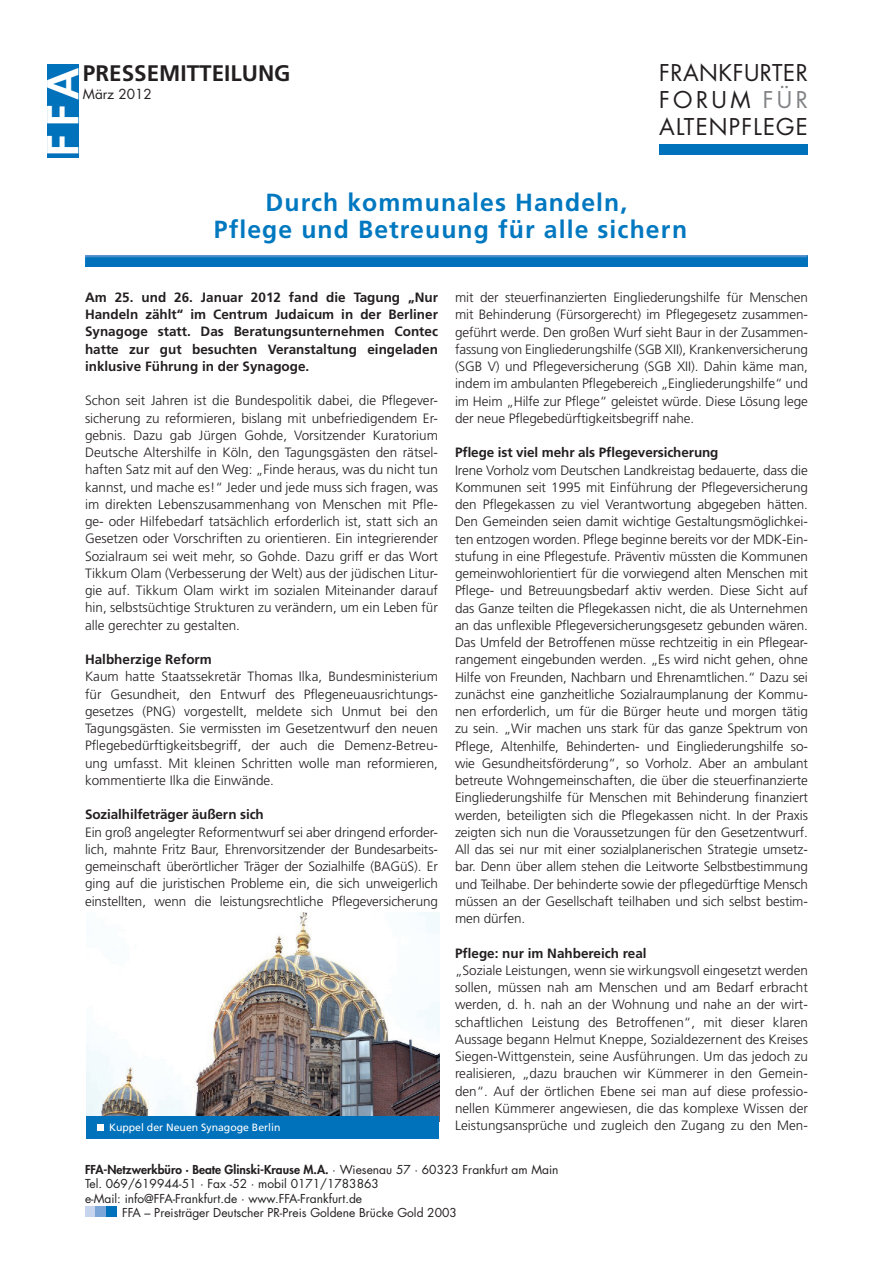
<style>
.page{position:relative;width:893px;height:1263px;background:#fff}
.page>*{position:absolute;margin:0;border:0;box-sizing:border-box;transform-origin:0 0}
.t1{font:700 45px "Frutiger";color:#fff}
.t2{font:700 24.75px/27px "Frutiger";letter-spacing:.045em;color:#0078c0;text-align:center}
.t3{font:22.5px/27px "Futura";letter-spacing:.055em;color:#231f20;text-align:justify}
.t4{font:700 22.5px "Frutiger";color:#231f20}
.t5{font:300 13.5px/17.2px "Frutiger";letter-spacing:-.01em;color:#231f20;text-align:justify}
.t6{font:700 13.5px/17.2px "Frutiger";color:#231f20;text-align:justify}
.t7{font:13.5px "Futura";color:#231f20}
.t8{font:12px "Futura";color:#231f20}
.t9{font:800 12px "Futura";color:#231f20}
.t10{font:10.5px "Frutiger";color:#fff}
.s1{color:#808285}
.s2{font-weight:400}
</style>
<div class="page">
<div style="left:659px;top:144px;width:149px;height:10px;background:#0071bb"></div>
<div style="left:47px;top:64px;width:32px;height:93px;background:#0071bb"></div>
<img style="left:86px;top:912px;width:353px;height:204px">
<div style="left:86px;top:1116px;width:353px;height:23px;background:#0071bb"></div>
<svg style="left:97px;top:1124px;width:6px;height:6px"></svg>
<div style="left:85px;top:1206px;width:11px;height:11px;background:#c6d5ed"></div>
<div style="left:96px;top:1206px;width:10px;height:11px;background:#7ca6d7"></div>
<div style="left:106px;top:1206px;width:11px;height:11px;background:#0071bb"></div>
<img style="left:85px;top:256px;width:723px;height:10px">
<h3 class="t4" style="left:83px;top:60px;width:209px">PRESSEMITTEILUNG</h3>
<p class="t7" style="left:83px;top:84px;width:70px">März 2012</p>
<h1 class="t1" style="left:36px;top:157px;width:91px;rotate:-90deg">FFA</h1>
<h3 class="t3" style="left:659px;top:59px;width:150px">FRANKFURTER FORUM <span class="s1">FÜR </span>ALTENPFLEGE</h3>
<h2 class="t2" style="left:214px;top:188px;width:475px">Durch kommunales Handeln,<br>Pflege und Betreuung für alle sichern</h2>
<p class="t6" style="left:85px;top:288px;width:354px">Am 25. und 26. Januar 2012 fand die Tagung „Nur Handeln zählt“ im Centrum Judaicum in der Berliner Synagoge statt. Das Beratungsunternehmen Contec hatte zur gut besuchten Veranstaltung eingeladen inklusive Führung in der Synagoge.</p>
<p class="t5" style="left:85px;top:393px;width:354px">Schon seit Jahren ist die Bundespolitik dabei, die Pflegever&shy;sicherung zu reformieren, bislang mit unbefriedigendem Er&shy;gebnis. Dazu gab Jürgen Gohde, Vorsitzender Kuratorium Deutsche Altershilfe in Köln, den Tagungsgästen den rätsel&shy;haften Satz mit auf den Weg: „Finde heraus, was du nicht tun kannst, und mache es!“ Jeder und jede muss sich fragen, was im direkten Lebenszusammenhang von Menschen mit Pfle&shy;ge- oder Hilfebedarf tatsächlich erforderlich ist, statt sich an Gesetzen oder Vorschriften zu orientieren. Ein integrierender Sozialraum sei weit mehr, so Gohde. Dazu griff er das Wort Tikkum Olam (Verbesserung der Welt) aus der jüdischen Litur&shy;gie auf. Tikkum Olam wirkt im sozialen Miteinander darauf hin, selbstsüchtige Strukturen zu verändern, um ein Leben für alle gerechter zu gestalten.</p>
<p class="t6" style="left:85px;top:651px;width:128px">Halbherzige Reform</p>
<p class="t5" style="left:85px;top:669px;width:354px">Kaum hatte Staatssekretär Thomas Ilka, Bundesministerium für Gesundheit, den Entwurf des Pflegeneuausrichtungs&shy;gesetzes (PNG) vorgestellt, meldete sich Unmut bei den Tagungsgästen. Sie vermissten im Gesetzentwurf den neuen Pflegebedürftigkeitsbegriff, der auch die Demenz-Betreu&shy;ung umfasst. Mit kleinen Schritten wolle man reformieren, kommentierte Ilka die Einwände.</p>
<p class="t6" style="left:85px;top:806px;width:180px">Sozialhilfeträger äußern sich</p>
<p class="t5" style="left:85px;top:824px;width:354px">Ein groß angelegter Reformentwurf sei aber dringend erforder&shy;lich, mahnte Fritz Baur, Ehrenvorsitzender der Bundesarbeits&shy;gemeinschaft überörtlicher Träger der Sozialhilfe (BAGüS). Er ging auf die juristischen Probleme ein, die sich unweigerlich einstellten, wenn die leistungsrechtliche Pflegeversicherung</p>
<p class="t5" style="left:455px;top:290px;width:354px">mit der steuerfinanzierten Eingliederungshilfe für Menschen mit Behinderung (Fürsorgerecht) im Pflegegesetz zusammen&shy;geführt werde. Den großen Wurf sieht Baur in der Zusammen&shy;fassung von Eingliederungshilfe (SGB XII), Krankenversicherung (SGB V) und Pflegeversicherung (SGB XII). Dahin käme man, indem im ambulanten Pflegebereich „Eingliederungshilfe“ und im Heim „Hilfe zur Pflege“ geleistet würde. Diese Lösung lege der neue Pflegebedürftigkeitsbegriff nahe.</p>
<p class="t6" style="left:455px;top:444px;width:265px">Pflege ist viel mehr als Pflegeversicherung</p>
<p class="t5" style="left:455px;top:462px;width:354px">Irene Vorholz vom Deutschen Landkreistag bedauerte, dass die Kommunen seit 1995 mit Einführung der Pflegeversicherung den Pflegekassen zu viel Verantwortung abgegeben hätten.<br>Den Gemeinden seien damit wichtige Gestaltungsmöglichkei&shy;ten entzogen worden. Pflege beginne bereits vor der MDK-Ein&shy;stufung in eine Pflegestufe. Präventiv müssten die Kommunen gemeinwohlorientiert für die vorwiegend alten Menschen mit Pflege- und Betreuungsbedarf aktiv werden. Diese Sicht auf das Ganze teilten die Pflegekassen nicht, die als Unternehmen an das unflexible Pflegeversicherungsgesetz gebunden wären.<br>Das Umfeld der Betroffenen müsse rechtzeitig in ein Pflegear&shy;rangement eingebunden werden. „Es wird nicht gehen, ohne Hilfe von Freunden, Nachbarn und Ehrenamtlichen.“ Dazu sei zunächst eine ganzheitliche Sozialraumplanung der Kommu&shy;nen erforderlich, um für die Bürger heute und morgen tätig zu sein. „Wir machen uns stark für das ganze Spektrum von Pflege, Altenhilfe, Behinderten- und Eingliederungshilfe so&shy;wie Gesundheitsförderung“, so Vorholz. Aber an ambulant betreute Wohngemeinschaften, die über die steuerfinanzierte Eingliederungshilfe für Menschen mit Behinderung finanziert werden, beteiligten sich die Pflegekassen nicht. In der Praxis zeigten sich nun die Voraussetzungen für den Gesetzentwurf.<br>All das sei nur mit einer sozialplanerischen Strategie umsetz&shy;bar. Denn über allem stehen die Leitworte Selbstbestimmung und Teilhabe. Der behinderte sowie der pflegedürftige Mensch müssen an der Gesellschaft teilhaben und sich selbst bestim&shy;men dürfen.</p>
<p class="t6" style="left:455px;top:944px;width:193px">Pflege: nur im Nahbereich real</p>
<p class="t5" style="left:455px;top:963px;width:354px">„Soziale Leistungen, wenn sie wirkungsvoll eingesetzt werden sollen, müssen nah am Menschen und am Bedarf erbracht werden, d. h. nah an der Wohnung und nahe an der wirt&shy;schaftlichen Leistung des Betroffenen“, mit dieser klaren Aussage begann Helmut Kneppe, Sozialdezernent des Kreises Siegen-Wittgenstein, seine Ausführungen. Um das jedoch zu realisieren, „dazu brauchen wir Kümmerer in den Gemein&shy;den“. Auf der örtlichen Ebene sei man auf diese professio&shy;nellen Kümmerer angewiesen, die das komplexe Wissen der Leistungsansprüche und zugleich den Zugang zu den Men-</p>
<p class="t10" style="left:109px;top:1122px;width:173px">Kuppel der Neuen Synagoge Berlin</p>
<p class="t9" style="left:85px;top:1161px;width:475px">FFA-Netzwerkbüro · Beate Glinski-Krause M.A. <span class="s2">· Wiesenau 57 · 60323 Frankfurt am Main</span></p>
<p class="t8" style="left:85px;top:1176px;width:295px">Tel. 069/619944-51 · Fax -52 · mobil 0171/1783863</p>
<p class="t8" style="left:85px;top:1190px;width:279px">e-Mail: info@FFA-Frankfurt.de · www.FFA-Frankfurt.de</p>
<p class="t8" style="left:122px;top:1204px;width:336px">FFA – Preisträger Deutscher PR-Preis Goldene Brücke Gold 2003</p>
</div>
